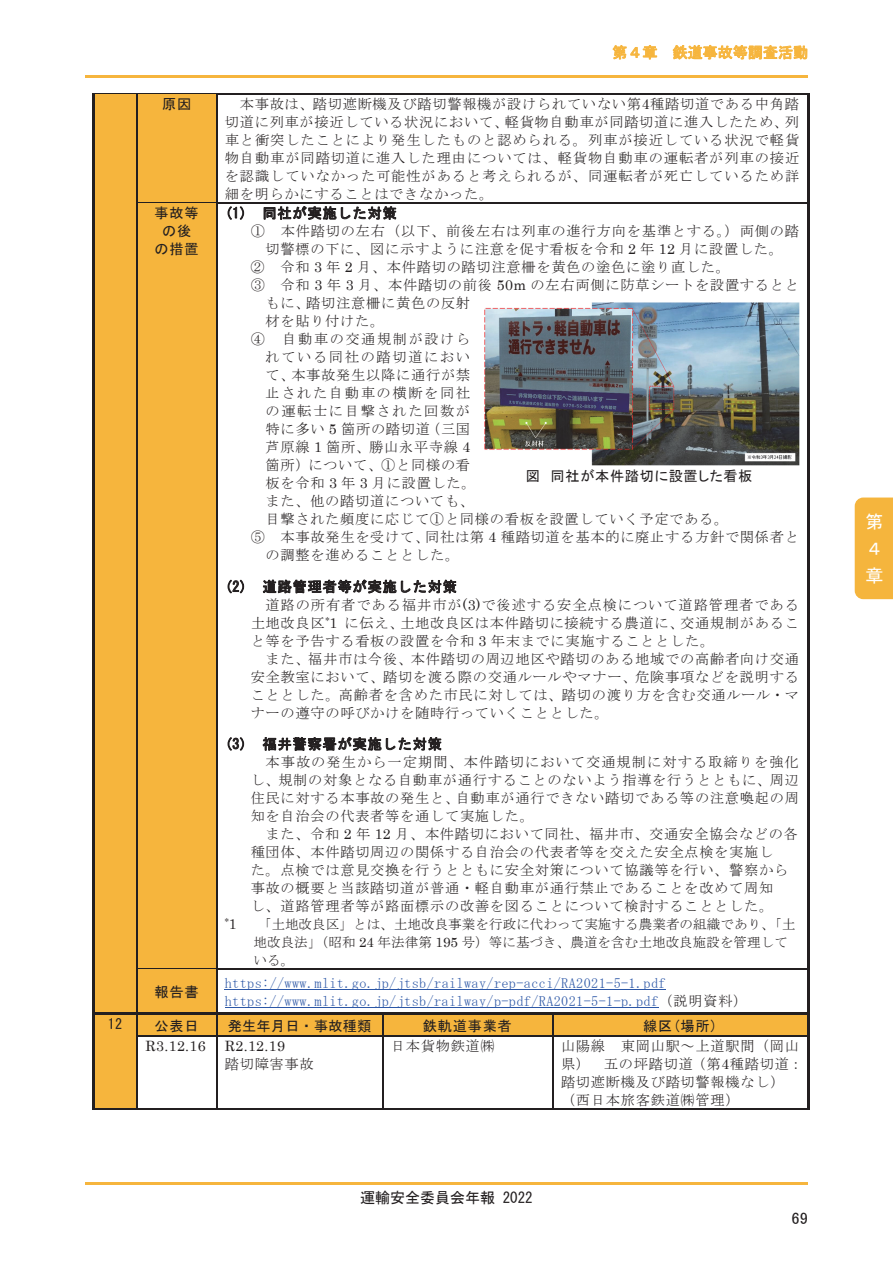
<style>
.page{position:relative;width:893px;height:1263px;background:#fff}
.page>*{position:absolute;margin:0;border:0;box-sizing:border-box;transform-origin:0 0}
.t1{font:18px/27px "MS Gothic";color:#fff}
.t2{font:16.5px "MS P Gothic";color:#231f20}
.t3{font:15px "MS Gothic";color:#231f20}
.t4{font:15px "MS Gothic";color:#f6b53d}
.t5{font:14.25px/18px "MS Mincho";letter-spacing:.05em;color:#231f20;text-align:justify}
.t6{font:14.25px/18px "MS Mincho";letter-spacing:.025em;color:#2c57a6}
.t7{font:14.25px/18px "MS Gothic";letter-spacing:.05em;color:#231f20;text-align:center}
.t8{font:14.25px "MS Mincho";letter-spacing:.115em;color:#231f20}
.t9{font:14.25px "Century";letter-spacing:.025em;color:#231f20}
.t10{font:14.25px "MS P Gothic";letter-spacing:.05em;color:#231f20}
.t11{font:14.25px "MS Gothic";letter-spacing:.005em;color:#231f20}
.t12{font:13.5px/18px "MS Mincho";letter-spacing:.005em;color:#231f20}
.t13{font:8.25px "MS Mincho";color:#231f20}
.s1{font-family:"Century"}
.s2{font-family:"Century";font-size:14.25px}
.s3{color:#231f20}
</style>
<div class="page">
<hr style="left:85px;top:75px;width:723px;height:3px;background:#f6b53d">
<hr style="left:85px;top:1182px;width:723px;height:2px;background:#f6b53d">
<div style="left:94px;top:95px;width:43px;height:108px;background:#f6b53d"></div>
<div style="left:138px;top:95px;width:78px;height:108px;background:#f6b53d"></div>
<hr style="left:94px;top:94px;width:43px;height:1px;background:#231f20">
<hr style="left:138px;top:94px;width:78px;height:1px;background:#231f20">
<hr style="left:217px;top:94px;width:590px;height:1px;background:#231f20">
<hr style="left:92px;top:95px;width:2px;height:108px;background:#231f20">
<hr style="left:137px;top:95px;width:1px;height:108px;background:#231f20">
<hr style="left:216px;top:95px;width:1px;height:108px;background:#231f20">
<hr style="left:807px;top:95px;width:2px;height:108px;background:#231f20">
<div style="left:94px;top:203px;width:43px;height:766px;background:#f6b53d"></div>
<div style="left:138px;top:204px;width:78px;height:765px;background:#f6b53d"></div>
<hr style="left:138px;top:203px;width:78px;height:1px;background:#231f20">
<hr style="left:217px;top:203px;width:590px;height:1px;background:#231f20">
<hr style="left:92px;top:204px;width:2px;height:765px;background:#231f20">
<hr style="left:137px;top:204px;width:1px;height:765px;background:#231f20">
<hr style="left:216px;top:204px;width:1px;height:765px;background:#231f20">
<hr style="left:807px;top:204px;width:2px;height:765px;background:#231f20">
<div style="left:94px;top:969px;width:43px;height:43px;background:#f6b53d"></div>
<div style="left:138px;top:970px;width:78px;height:42px;background:#f6b53d"></div>
<hr style="left:225px;top:989px;width:441px;height:1px;background:#2c57a6">
<hr style="left:225px;top:1007px;width:434px;height:1px;background:#2c57a6">
<hr style="left:138px;top:969px;width:78px;height:1px;background:#231f20">
<hr style="left:217px;top:969px;width:590px;height:1px;background:#231f20">
<hr style="left:92px;top:970px;width:2px;height:42px;background:#231f20">
<hr style="left:137px;top:970px;width:1px;height:42px;background:#231f20">
<hr style="left:216px;top:970px;width:1px;height:42px;background:#231f20">
<hr style="left:807px;top:970px;width:2px;height:42px;background:#231f20">
<div style="left:94px;top:1014px;width:43px;height:95px;background:#f6b53d"></div>
<div style="left:138px;top:1014px;width:78px;height:22px;background:#f6b53d"></div>
<div style="left:217px;top:1014px;width:165px;height:22px;background:#f6b53d"></div>
<div style="left:383px;top:1014px;width:169px;height:22px;background:#f6b53d"></div>
<div style="left:553px;top:1014px;width:254px;height:22px;background:#f6b53d"></div>
<hr style="left:92px;top:1012px;width:717px;height:2px;background:#231f20">
<hr style="left:92px;top:1014px;width:2px;height:22px;background:#231f20">
<hr style="left:807px;top:1014px;width:2px;height:22px;background:#231f20">
<svg style="left:137px;top:1014px;width:1px;height:23px"></svg>
<hr style="left:138px;top:1036px;width:78px;height:1px;background:#231f20">
<svg style="left:216px;top:1014px;width:1px;height:23px"></svg>
<hr style="left:217px;top:1036px;width:165px;height:1px;background:#231f20">
<svg style="left:382px;top:1014px;width:1px;height:23px"></svg>
<hr style="left:383px;top:1036px;width:169px;height:1px;background:#231f20">
<svg style="left:552px;top:1014px;width:1px;height:23px"></svg>
<hr style="left:553px;top:1036px;width:254px;height:1px;background:#231f20">
<hr style="left:92px;top:1037px;width:2px;height:72px;background:#231f20">
<hr style="left:92px;top:1109px;width:45px;height:1px;background:#231f20">
<hr style="left:137px;top:1037px;width:1px;height:73px;background:#231f20">
<hr style="left:138px;top:1109px;width:78px;height:1px;background:#231f20">
<hr style="left:216px;top:1037px;width:1px;height:73px;background:#231f20">
<hr style="left:217px;top:1109px;width:165px;height:1px;background:#231f20">
<hr style="left:382px;top:1037px;width:1px;height:73px;background:#231f20">
<hr style="left:383px;top:1109px;width:169px;height:1px;background:#231f20">
<hr style="left:552px;top:1037px;width:1px;height:73px;background:#231f20">
<hr style="left:553px;top:1109px;width:254px;height:1px;background:#231f20">
<hr style="left:807px;top:1037px;width:2px;height:73px;background:#231f20">
<img style="left:484px;top:303px;width:316px;height:162px">
<div style="left:855px;top:497px;width:38px;height:102px;background:#f5b53d"></div>
<p class="t4" style="left:612px;top:45px;width:197px">第４章 鉄道事故等調査活動</p>
<p class="t7" style="left:162px;top:95px;width:31px">原因</p>
<p class="t5" style="left:225px;top:95px;width:576px;text-indent:15px">本事故は、踏切遮断機及び踏切警報機が設けられていない第<span class="s1">4</span>種踏切道である中角踏切道に列車が接近している状況において、軽貨物自動車が同踏切道に進入したため、列車と衝突したことにより発生したものと認められる。列車が接近している状況で軽貨物自動車が同踏切道に進入した理由については、軽貨物自動車の運転者が列車の接近を認識していなかった可能性があると考えられるが、同運転者が死亡しているため詳細を明らかにすることはできなかった。</p>
<p class="t7" style="left:155px;top:204px;width:46px">事故等の後の措置</p>
<p class="t7" style="left:225px;top:204px;width:173px">(1) 同社が実施した対策</p>
<p class="t5" style="left:251px;top:222px;width:550px">① 本件踏切の左右（以下、前後左右は列車の進行方向を基準とする。）両側の踏</p>
<p class="t5" style="left:265px;top:240px;width:519px">切警標の下に、図に示すように注意を促す看板を令和 <span class="s1">2</span> 年 <span class="s1">12</span> 月に設置した。</p>
<p class="t5" style="left:251px;top:258px;width:481px">② 令和 <span class="s1">3</span> 年 <span class="s1">2</span> 月、本件踏切の踏切注意柵を黄色の塗色に塗り直した。</p>
<p class="t5" style="left:251px;top:276px;width:550px">③ 令和 <span class="s1">3</span> 年 <span class="s1">3</span> 月、本件踏切の前後 <span class="s1">50m</span> の左右両側に防草シートを設置するとと</p>
<p class="t5" style="left:266px;top:294px;width:206px">もに、踏切注意柵に黄色の反射</p>
<p class="t5" style="left:266px;top:312px;width:120px">材を貼り付けた。</p>
<p class="t8" style="left:251px;top:332px;width:221px">④ 自動車の交通規制が設けら</p>
<p class="t8" style="left:266px;top:350px;width:206px">れている同社の踏切道におい</p>
<p class="t5" style="left:266px;top:366px;width:206px">て、本事故発生以降に通行が禁</p>
<p class="t8" style="left:266px;top:386px;width:206px">止された自動車の横断を同社</p>
<p class="t8" style="left:266px;top:404px;width:206px">の運転士に目撃された回数が</p>
<p class="t5" style="left:266px;top:420px;width:206px">特に多い <span class="s1">5</span> 箇所の踏切道（三国</p>
<p class="t5" style="left:266px;top:438px;width:206px">芦原線 <span class="s1">1</span> 箇所、勝山永平寺線 <span class="s1">4</span></p>
<p class="t5" style="left:266px;top:456px;width:206px">箇所）について、①と同様の看</p>
<p class="t5" style="left:266px;top:474px;width:212px">板を令和 <span class="s1">3</span> 年 <span class="s1">3</span> 月に設置した。</p>
<p class="t5" style="left:266px;top:492px;width:210px">また、他の踏切道についても、</p>
<p class="t5" style="left:266px;top:510px;width:464px">目撃された頻度に応じて①と同様の看板を設置していく予定である。</p>
<p class="t5" style="left:251px;top:528px;width:550px">⑤ 本事故発生を受けて、同社は第 <span class="s1">4</span> 種踏切道を基本的に廃止する方針で関係者と</p>
<p class="t5" style="left:266px;top:546px;width:195px">の調整を進めることとした。</p>
<p class="t7" style="left:225px;top:577px;width:233px">(2) 道路管理者等が実施した対策</p>
<p class="t5" style="left:251px;top:595px;width:550px;text-indent:15px">道路の所有者である福井市が<span class="s1">(3)</span>で後述する安全点検について道路管理者である土地改良区<sup>*</sup><span class="s1">1</span> に伝え、土地改良区は本件踏切に接続する農道に、交通規制があること等を予告する看板の設置を令和 <span class="s1">3</span> 年末までに実施することとした。</p>
<p class="t5" style="left:251px;top:649px;width:550px;text-indent:15px">また、福井市は今後、本件踏切の周辺地区や踏切のある地域での高齢者向け交通安全教室において、踏切を渡る際の交通ルールやマナー、危険事項などを説明することとした。高齢者を含めた市民に対しては、踏切の渡り方を含む交通ルール・マナーの遵守の呼びかけを随時行っていくこととした。</p>
<p class="t7" style="left:225px;top:735px;width:219px">(3) 福井警察署が実施した対策</p>
<p class="t5" style="left:251px;top:753px;width:550px;text-indent:15px">本事故の発生から一定期間、本件踏切において交通規制に対する取締りを強化し、規制の対象となる自動車が通行することのないよう指導を行うとともに、周辺住民に対する本事故の発生と、自動車が通行できない踏切である等の注意喚起の周知を自治会の代表者等を通して実施した。</p>
<p class="t5" style="left:251px;top:825px;width:549px;text-align:left;text-indent:15px">また、令和 <span class="s1">2</span> 年 <span class="s1">12</span> 月、本件踏切において同社、福井市、交通安全協会などの各種団体、本件踏切周辺の関係する自治会の代表者等を交えた安全点検を実施し<br>た。点検では意見交換を行うとともに安全対策について協議等を行い、警察から事故の概要と当該踏切道が普通・軽自動車が通行禁止であることを改めて周知<br>し、道路管理者等が路面標示の改善を図ることについて検討することとした。</p>
<p class="t13" style="left:225px;top:916px;width:14px">*<span class="s2">1</span></p>
<p class="t12" style="left:254px;top:915px;width:543px;text-indent:4px">「土地改良区」とは、土地改良事業を行政に代わって実施する農業者の組織であり、「土地改良法」（昭和 <span class="s1">24</span> 年法律第 <span class="s1">195</span> 号）等に基づき、農道を含む土地改良施設を管理している。</p>
<p class="t10" style="left:526px;top:468px;width:228px">図 同社が本件踏切に設置した看板</p>
<p class="t7" style="left:155px;top:982px;width:46px">報告書</p>
<p class="t6" style="left:225px;top:973px;width:524px">https://www.mlit.go.jp/jtsb/railway/rep-acci/RA2021-5-1.pdf https://www.mlit.go.jp/jtsb/railway/p-pdf/RA2021-5-1-p.pdf<span class="s3">（説明資料）</span></p>
<p class="t7" style="left:108px;top:1015px;width:16px">12</p>
<p class="t7" style="left:155px;top:1016px;width:46px">公表日</p>
<p class="t11" style="left:228px;top:1018px;width:145px">発生年月日・事故種類</p>
<p class="t7" style="left:423px;top:1016px;width:90px">鉄軌道事業者</p>
<p class="t7" style="left:643px;top:1016px;width:76px">線区(場所)</p>
<p class="t9" style="left:146px;top:1034px;width:62px">R3.12.16</p>
<p class="t9" style="left:225px;top:1034px;width:62px">R2.12.19</p>
<p class="t5" style="left:225px;top:1055px;width:90px">踏切障害事故</p>
<p class="t5" style="left:391px;top:1037px;width:105px">日本貨物鉄道㈱</p>
<p class="t5" style="left:561px;top:1037px;width:243px;text-align:left">山陽線 東岡山駅～上道駅間（岡山県） 五の坪踏切道（第<span class="s1">4</span>種踏切道：踏切遮断機及び踏切警報機なし）<br>（西日本旅客鉄道㈱管理）</p>
<p class="t3" style="left:360px;top:1190px;width:174px">運輸安全委員会年報 2022</p>
<p class="t2" style="left:791px;top:1210px;width:18px">69</p>
<p class="t1" style="left:865px;top:508px;width:19px">第<br>４章</p>
</div>
